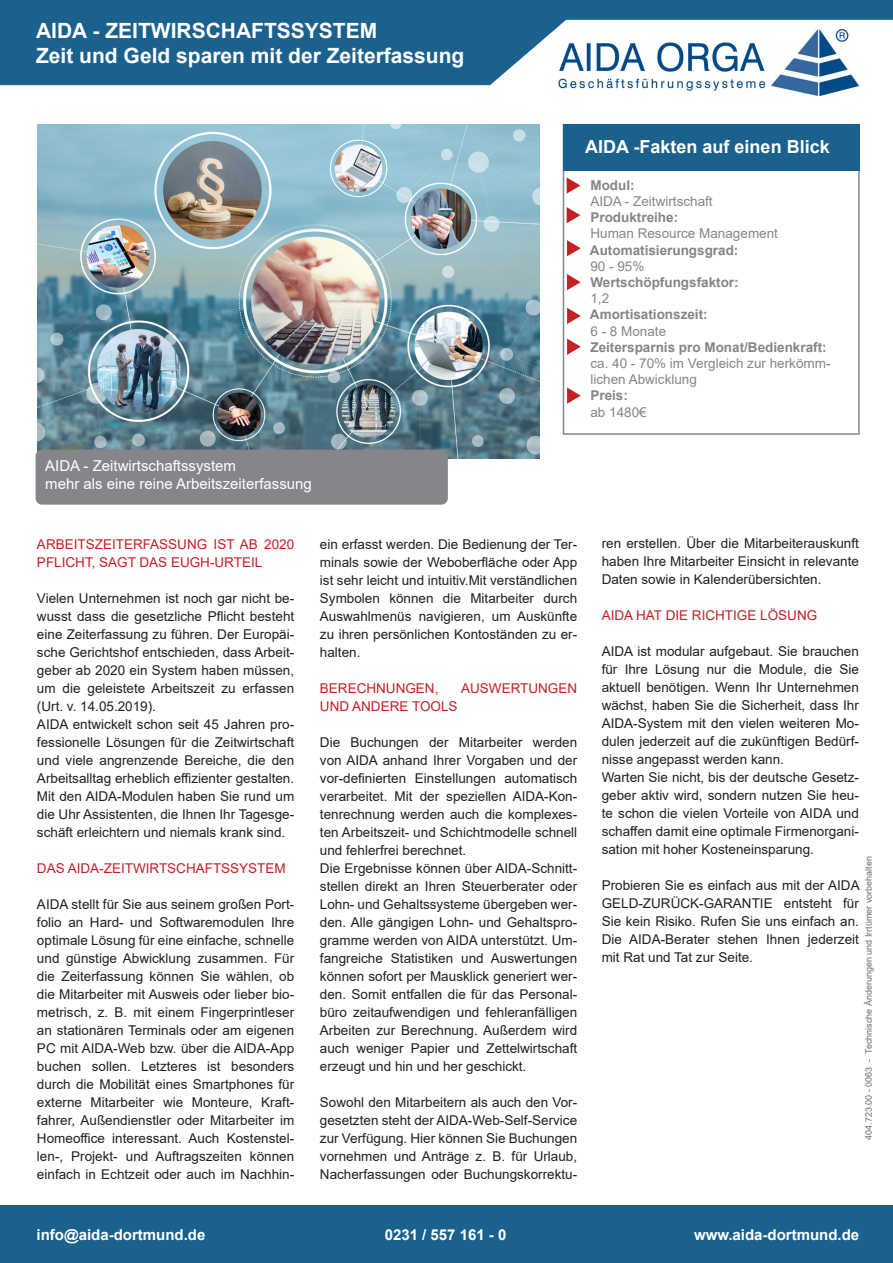
<style>
.page{position:relative;width:893px;height:1263px;background:#fff}
.page>*{position:absolute;margin:0;border:0;box-sizing:border-box;transform-origin:0 0}
.t1{font:700 21px/25.2px "Arial";color:#fff}
.t2{font:700 18px "Arial";color:#fff}
.t3{font:15px/18px "Arial";color:#fff}
.t4{font:700 15px "Arial";color:#fff}
.t5{font:13.5px/18px "Arial";color:#231f20;text-align:justify}
.t6{font:13.5px/18px "Arial";color:#c22025}
.t7{font:700 13.5px "Arial";color:#848689}
.t8{font:13.5px/16.2px "Arial";color:#848689}
.t9{font:9px "Arial";color:#6c6d70}
</style>
<div class="page">
<img style="left:38px;top:124px;width:501px;height:334px">
<div style="left:36px;top:450px;width:412px;height:55px;background:#848689;border-radius:6px"></div>
<img style="left:559px;top:85px;width:300px;height:11px">
<svg style="left:0;top:0;width:893px;height:85px;fill:#1a618e"></svg>
<div style="left:0;top:1205px;width:893px;height:58px;background:#1a618e"></div>
<div style="left:563px;top:124px;width:297px;height:311px;border:2px solid #848689"></div>
<svg style="left:567px;top:177px;width:13px;height:17px"></svg>
<svg style="left:567px;top:207px;width:13px;height:16px"></svg>
<svg style="left:567px;top:240px;width:14px;height:16px"></svg>
<svg style="left:567px;top:274px;width:14px;height:16px"></svg>
<svg style="left:567px;top:387px;width:14px;height:17px"></svg>
<svg style="left:567px;top:339px;width:14px;height:16px"></svg>
<svg style="left:567px;top:308px;width:14px;height:16px"></svg>
<div style="left:563px;top:124px;width:297px;height:47px;background:#1a618e"></div>
<h1 class="t1" style="left:36px;top:18px;width:430px">AIDA - ZEITWIRSCHAFTSSYSTEM<br>Zeit und Geld sparen mit der Zeiterfassung</h1>
<p class="t3" style="left:45px;top:457px;width:268px">AIDA - Zeitwirtschaftssystem<br>mehr als eine reine Arbeitszeiterfassung</p>
<h2 class="t2" style="left:585px;top:134px;width:246px">AIDA -Fakten auf einen Blick</h2>
<p class="t7" style="left:590px;top:175px;width:46px">Modul:</p>
<p class="t8" style="left:590px;top:193px;width:124px">AIDA - Zeitwirtschaft</p>
<p class="t7" style="left:590px;top:208px;width:89px">Produktreihe:</p>
<p class="t8" style="left:590px;top:225px;width:189px">Human Resource Management</p>
<p class="t7" style="left:590px;top:240px;width:150px">Automatisierungsgrad:</p>
<p class="t8" style="left:590px;top:258px;width:56px">90 - 95%</p>
<p class="t7" style="left:590px;top:273px;width:150px">Wertschöpfungsfaktor:</p>
<p class="t8" style="left:590px;top:290px;width:20px">1,2</p>
<p class="t7" style="left:590px;top:305px;width:119px">Amortisationszeit:</p>
<p class="t8" style="left:590px;top:323px;width:77px">6 - 8 Monate</p>
<p class="t7" style="left:590px;top:337px;width:238px">Zeitersparnis pro Monat/Bedienkraft:</p>
<p class="t8" style="left:590px;top:355px;width:242px">ca. 40 - 70% im Vergleich zur herkömm&shy;lichen Abwicklung</p>
<p class="t7" style="left:590px;top:386px;width:39px">Preis:</p>
<p class="t8" style="left:590px;top:404px;width:58px">ab 1480€</p>
<p class="t6" style="left:37px;top:535px;width:259px">ARBEITSZEITERFASSUNG IST AB 2020<br>PFLICHT, SAGT DAS EUGH-URTEIL</p>
<p class="t5" style="left:37px;top:589px;width:259px;text-align:left">Vielen Unternehmen ist noch gar nicht be&shy;wusst dass die gesetzliche Pflicht besteht eine Zeiterfassung zu führen. Der Europäi&shy;sche Gerichtshof entschieden, dass Arbeit&shy;geber ab 2020 ein System haben müssen, um die geleistete Arbeitszeit zu erfassen (Urt. v. 14.05.2019).<br>AIDA entwickelt schon seit 45 Jahren pro&shy;fessionelle Lösungen für die Zeitwirtschaft und viele angrenzende Bereiche, die den Arbeitsalltag erheblich effizienter gestalten.<br>Mit den AIDA-Modulen haben Sie rund um die Uhr Assistenten, die Ihnen Ihr Tagesge&shy;schäft erleichtern und niemals krank sind.</p>
<p class="t6" style="left:37px;top:859px;width:250px">DAS AIDA-ZEITWIRTSCHAFTSSYSTEM</p>
<p class="t5" style="left:37px;top:895px;width:259px">AIDA stellt für Sie aus seinem großen Port&shy;folio an Hard- und Softwaremodulen Ihre optimale Lösung für eine einfache, schnelle und günstige Abwicklung zusammen. Für die Zeiterfassung können Sie wählen, ob die Mitarbeiter mit Ausweis oder lieber bio&shy;metrisch, z. B. mit einem Fingerprintleser an stationären Terminals oder am eigenen PC mit AIDA-Web bzw. über die AIDA-App buchen sollen. Letzteres ist besonders durch die Mobilität eines Smartphones für externe Mitarbeiter wie Monteure, Kraft&shy;fahrer, Außendienstler oder Mitarbeiter im Homeoffice interessant. Auch Kostenstel&shy;len-, Projekt- und Auftragszeiten können einfach in Echtzeit oder auch im Nachhin-</p>
<p class="t5" style="left:320px;top:535px;width:259px">ein erfasst werden. Die Bedienung der Ter&shy;minals sowie der Weboberfläche oder App ist sehr leicht und intuitiv.Mit verständlichen Symbolen können die Mitarbeiter durch Auswahlmenüs navigieren, um Auskünfte zu ihren persönlichen Kontoständen zu er&shy;halten.</p>
<p class="t6" style="left:320px;top:679px;width:120px">BERECHNUNGEN,</p>
<p class="t6" style="left:461px;top:679px;width:118px">AUSWERTUNGEN</p>
<p class="t6" style="left:320px;top:697px;width:139px">UND ANDERE TOOLS</p>
<p class="t5" style="left:320px;top:733px;width:259px;text-align:left">Die Buchungen der Mitarbeiter werden von AIDA anhand Ihrer Vorgaben und der vor-definierten Einstellungen automatisch verarbeitet. Mit der speziellen AIDA-Kon&shy;tenrechnung werden auch die komplexes&shy;ten Arbeitszeit- und Schichtmodelle schnell und fehlerfrei berechnet.<br>Die Ergebnisse können über AIDA-Schnitt&shy;stellen direkt an Ihren Steuerberater oder Lohn- und Gehaltssysteme übergeben wer&shy;den. Alle gängigen Lohn- und Gehaltspro&shy;gramme werden von AIDA unterstützt. Um&shy;fangreiche Statistiken und Auswertungen können sofort per Mausklick generiert wer&shy;den. Somit entfallen die für das Personal&shy;büro zeitaufwendigen und fehleranfälligen Arbeiten zur Berechnung. Außerdem wird auch weniger Papier und Zettelwirtschaft erzeugt und hin und her geschickt.</p>
<p class="t5" style="left:320px;top:1093px;width:259px">Sowohl den Mitarbeitern als auch den Vor&shy;gesetzten steht der AIDA-Web-Self-Service zur Verfügung. Hier können Sie Buchungen vornehmen und Anträge z. B. für Urlaub, Nacherfassungen oder Buchungskorrektu-</p>
<p class="t5" style="left:602px;top:534px;width:259px">ren erstellen. Über die Mitarbeiterauskunft haben Ihre Mitarbeiter Einsicht in relevante Daten sowie in Kalenderübersichten.</p>
<p class="t6" style="left:602px;top:606px;width:217px">AIDA HAT DIE RICHTIGE LÖSUNG</p>
<p class="t5" style="left:602px;top:642px;width:259px;text-align:left">AIDA ist modular aufgebaut. Sie brauchen für Ihre Lösung nur die Module, die Sie aktuell benötigen. Wenn Ihr Unternehmen wächst, haben Sie die Sicherheit, dass Ihr AIDA-System mit den vielen weiteren Mo&shy;dulen jederzeit auf die zukünftigen Bedürf&shy;nisse angepasst werden kann.<br>Warten Sie nicht, bis der deutsche Gesetz&shy;geber aktiv wird, sondern nutzen Sie heu&shy;te schon die vielen Vorteile von AIDA und schaffen damit eine optimale Firmenorgani&shy;sation mit hoher Kosteneinsparung.</p>
<p class="t5" style="left:602px;top:876px;width:259px">Probieren Sie es einfach aus mit der AIDA GELD-ZURÜCK-GARANTIE entsteht für Sie kein Risiko. Rufen Sie uns einfach an.<br>Die AIDA-Berater stehen Ihnen jederzeit mit Rat und Tat zur Seite.</p>
<p class="t9" style="left:862px;top:1140px;width:285px;rotate:-90deg">404.723.00 - 0063 - Technische Änderungen und Irrtümer vorbehalten</p>
<p class="t4" style="left:37px;top:1224px;width:170px">info@aida-dortmund.de</p>
<p class="t4" style="left:385px;top:1224px;width:123px">0231 / 557 161 - 0</p>
<p class="t4" style="left:694px;top:1224px;width:167px">www.aida-dortmund.de</p>
</div>
